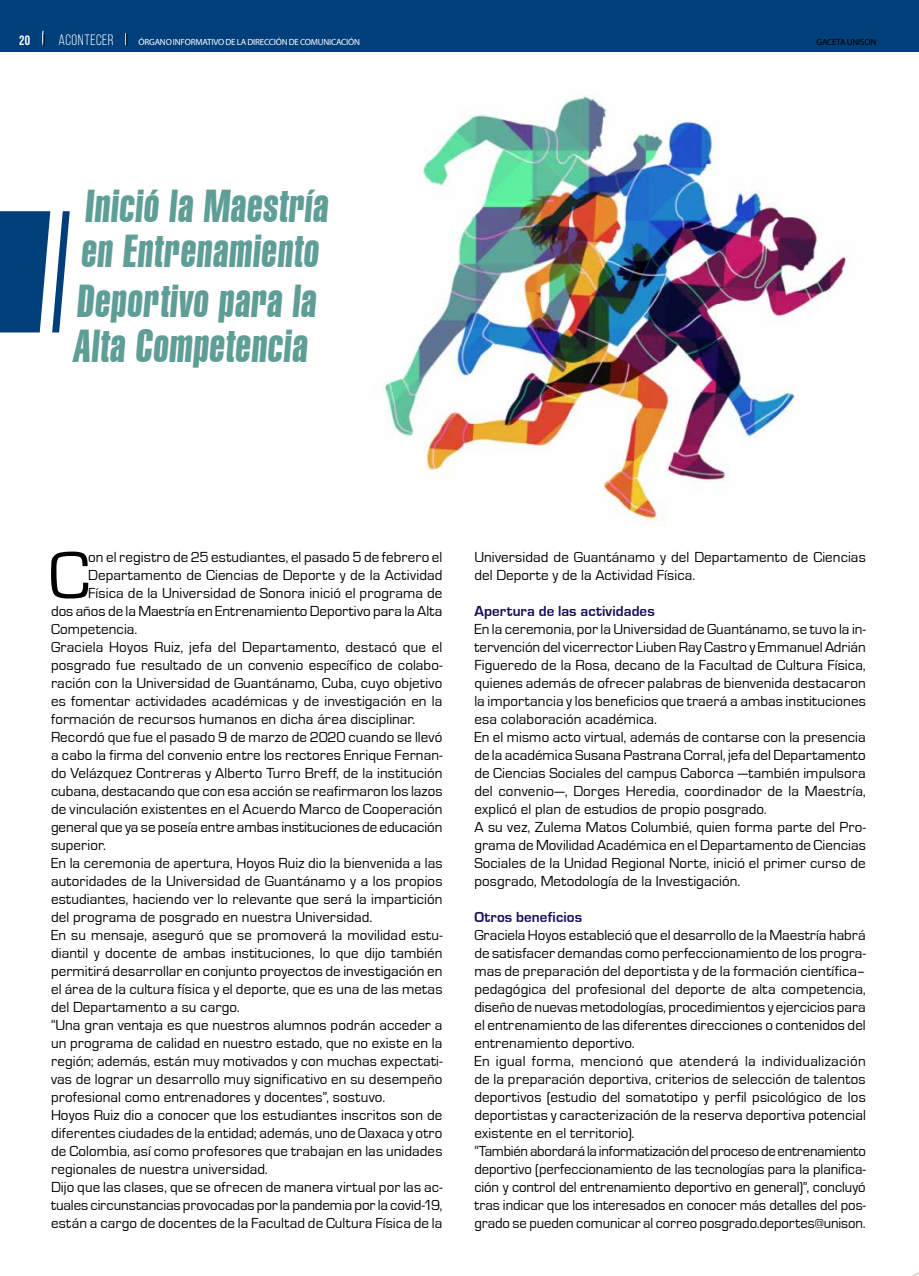
<style>
.page{position:relative;width:919px;height:1276px;background:#fff}
.page>*{position:absolute;margin:0;border:0;box-sizing:border-box;transform-origin:0 0}
.t1{font:69px "Eurostile";color:#000}
.t2{font:45px/45px "Swiss 911 BT Extra Compressed";color:#5f9e96}
.t3{font:15px/18px "Eurostile";letter-spacing:.005em;color:#000}
.t4{font:700 15px "Eurostile";letter-spacing:.01em;color:#1a0c59}
.t5{font:15px "Bebas Neue";letter-spacing:.035em;color:#fff}
.t6{font:700 13.5px "Bebas Neue";color:#fff}
.t7{font:9px "Myriad Pro";letter-spacing:-.02em;color:#fff}
.t8{font:9px "Myriad Pro";letter-spacing:-.025em;color:#000}
</style>
<div class="page">
<div style="left:0;top:0;width:918px;height:51px;background:#003f79"></div>
<svg style="left:0;top:211px;width:70px;height:121px"></svg>
<svg style="left:43px;top:31px;width:2px;height:15px"></svg>
<svg style="left:125px;top:33px;width:2px;height:13px"></svg>
<img style="left:381px;top:95px;width:466px;height:428px">
<p class="t6" style="left:19px;top:33px;width:12px">20</p>
<p class="t5" style="left:59px;top:31px;width:57px">ACONTECER</p>
<p class="t7" style="left:138px;top:36px;width:223px">ÓRGANO INFORMATIVO DE LA DIRECCIÓN DE COMUNICACIÓN</p>
<p class="t8" style="left:816px;top:36px;width:61px">GACETA UNISON</p>
<h2 class="t2" style="left:80px;top:185px;width:253px">Inició la Maestría en Entrenamiento</h2>
<h2 class="t2" style="left:72px;top:279px;width:249px">Deportivo para la<br>Alta Competencia</h2>
<h1 class="t1" style="left:48px;top:538px;width:43px">C</h1>
<p class="t3" style="left:88px;top:548px;width:355px">on el registro de 25 estudiantes, el pasado 5 de febrero el</p>
<p class="t3" style="left:88px;top:566px;width:355px">Departamento de Ciencias de Deporte y de la Actividad</p>
<p class="t3" style="left:88px;top:584px;width:355px">Física de la Universidad de Sonora inició el programa de</p>
<p class="t3" style="left:51px;top:602px;width:393px">dos años de la Maestría en Entrenamiento Deportivo para la Alta</p>
<p class="t3" style="left:51px;top:620px;width:88px">Competencia.</p>
<p class="t3" style="left:51px;top:638px;width:393px">Graciela Hoyos Ruiz, jefa del Departamento, destacó que el</p>
<p class="t3" style="left:51px;top:656px;width:393px">posgrado fue resultado de un convenio específico de colabo-</p>
<p class="t3" style="left:51px;top:674px;width:393px">ración con la Universidad de Guantánamo, Cuba, cuyo objetivo</p>
<p class="t3" style="left:51px;top:692px;width:393px">es fomentar actividades académicas y de investigación en la</p>
<p class="t3" style="left:51px;top:710px;width:366px">formación de recursos humanos en dicha área disciplinar.</p>
<p class="t3" style="left:51px;top:728px;width:393px">Recordó que fue el pasado 9 de marzo de 2020 cuando se llevó</p>
<p class="t3" style="left:51px;top:746px;width:393px">a cabo la firma del convenio entre los rectores Enrique Fernan-</p>
<p class="t3" style="left:51px;top:764px;width:393px">do Velázquez Contreras y Alberto Turro Breff, de la institución</p>
<p class="t3" style="left:51px;top:782px;width:393px">cubana, destacando que con esa acción se reafirmaron los lazos</p>
<p class="t3" style="left:51px;top:800px;width:393px">de vinculación existentes en el Acuerdo Marco de Cooperación</p>
<p class="t3" style="left:51px;top:818px;width:393px">general que ya se poseía entre ambas instituciones de educación</p>
<p class="t3" style="left:51px;top:836px;width:56px">superior.</p>
<p class="t3" style="left:51px;top:854px;width:393px">En la ceremonia de apertura, Hoyos Ruiz dio la bienvenida a las</p>
<p class="t3" style="left:51px;top:872px;width:393px">autoridades de la Universidad de Guantánamo y a los propios</p>
<p class="t3" style="left:51px;top:890px;width:393px">estudiantes, haciendo ver lo relevante que será la impartición</p>
<p class="t3" style="left:51px;top:908px;width:323px">del programa de posgrado en nuestra Universidad.</p>
<p class="t3" style="left:51px;top:926px;width:393px">En su mensaje, aseguró que se promoverá la movilidad estu-</p>
<p class="t3" style="left:51px;top:944px;width:393px">diantil y docente de ambas instituciones, lo que dijo también</p>
<p class="t3" style="left:51px;top:962px;width:393px">permitirá desarrollar en conjunto proyectos de investigación en</p>
<p class="t3" style="left:51px;top:980px;width:393px">el área de la cultura física y el deporte, que es una de las metas</p>
<p class="t3" style="left:51px;top:998px;width:190px">del Departamento a su cargo.</p>
<p class="t3" style="left:51px;top:1016px;width:393px">“Una gran ventaja es que nuestros alumnos podrán acceder a</p>
<p class="t3" style="left:51px;top:1034px;width:393px">un programa de calidad en nuestro estado, que no existe en la</p>
<p class="t3" style="left:51px;top:1052px;width:393px">región; además, están muy motivados y con muchas expectati-</p>
<p class="t3" style="left:51px;top:1070px;width:393px">vas de lograr un desarrollo muy significativo en su desempeño</p>
<p class="t3" style="left:51px;top:1088px;width:336px">profesional como entrenadores y docentes”, sostuvo.</p>
<p class="t3" style="left:51px;top:1106px;width:393px">Hoyos Ruiz dio a conocer que los estudiantes inscritos son de</p>
<p class="t3" style="left:51px;top:1124px;width:393px">diferentes ciudades de la entidad; además, uno de Oaxaca y otro</p>
<p class="t3" style="left:51px;top:1142px;width:393px">de Colombia, así como profesores que trabajan en las unidades</p>
<p class="t3" style="left:51px;top:1160px;width:218px">regionales de nuestra universidad.</p>
<p class="t3" style="left:51px;top:1178px;width:393px">Dijo que las clases, que se ofrecen de manera virtual por las ac-</p>
<p class="t3" style="left:51px;top:1196px;width:393px">tuales circunstancias provocadas por la pandemia por la covid-19,</p>
<p class="t3" style="left:51px;top:1214px;width:393px">están a cargo de docentes de la Facultad de Cultura Física de la</p>
<p class="t3" style="left:474px;top:548px;width:393px">Universidad de Guantánamo y del Departamento de Ciencias del Deporte y de la Actividad Física.</p>
<p class="t4" style="left:474px;top:603px;width:182px">Apertura de las actividades</p>
<p class="t3" style="left:474px;top:620px;width:393px">En la ceremonia, por la Universidad de Guantánamo, se tuvo la in&shy;tervención del vicerrector Liuben Ray Castro y Emmanuel Adrián Figueredo de la Rosa, decano de la Facultad de Cultura Física, quienes además de ofrecer palabras de bienvenida destacaron la importancia y los beneficios que traerá a ambas instituciones esa colaboración académica.<br>En el mismo acto virtual, además de contarse con la presencia de la académica Susana Pastrana Corral, jefa del Departamento de Ciencias Sociales del campus Caborca —también impulsora del convenio—, Dorges Heredia, coordinador de la Maestría, explicó el plan de estudios de propio posgrado.<br>A su vez, Zulema Matos Columbié, quien forma parte del Pro&shy;grama de Movilidad Académica en el Departamento de Ciencias Sociales de la Unidad Regional Norte, inició el primer curso de posgrado, Metodología de la Investigación.</p>
<p class="t4" style="left:474px;top:909px;width:109px">Otros beneficios</p>
<p class="t3" style="left:474px;top:926px;width:393px">Graciela Hoyos estableció que el desarrollo de la Maestría habrá de satisfacer demandas como perfeccionamiento de los progra&shy;mas de preparación del deportista y de la formación científica– pedagógica del profesional del deporte de alta competencia, diseño de nuevas metodologías, procedimientos y ejercicios para el entrenamiento de las diferentes direcciones o contenidos del entrenamiento deportivo.<br>En igual forma, mencionó que atenderá la individualización de la preparación deportiva, criterios de selección de talentos deportivos (estudio del somatotipo y perfil psicológico de los deportistas y caracterización de la reserva deportiva potencial existente en el territorio).<br>“También abordará la informatización del proceso de entrenamiento deportivo (perfeccionamiento de las tecnologías para la planifica&shy;ción y control del entrenamiento deportivo en general)”, concluyó tras indicar que los interesados en conocer más detalles del pos&shy;grado se pueden comunicar al correo posgrado.deportes@unison.</p>
</div>
